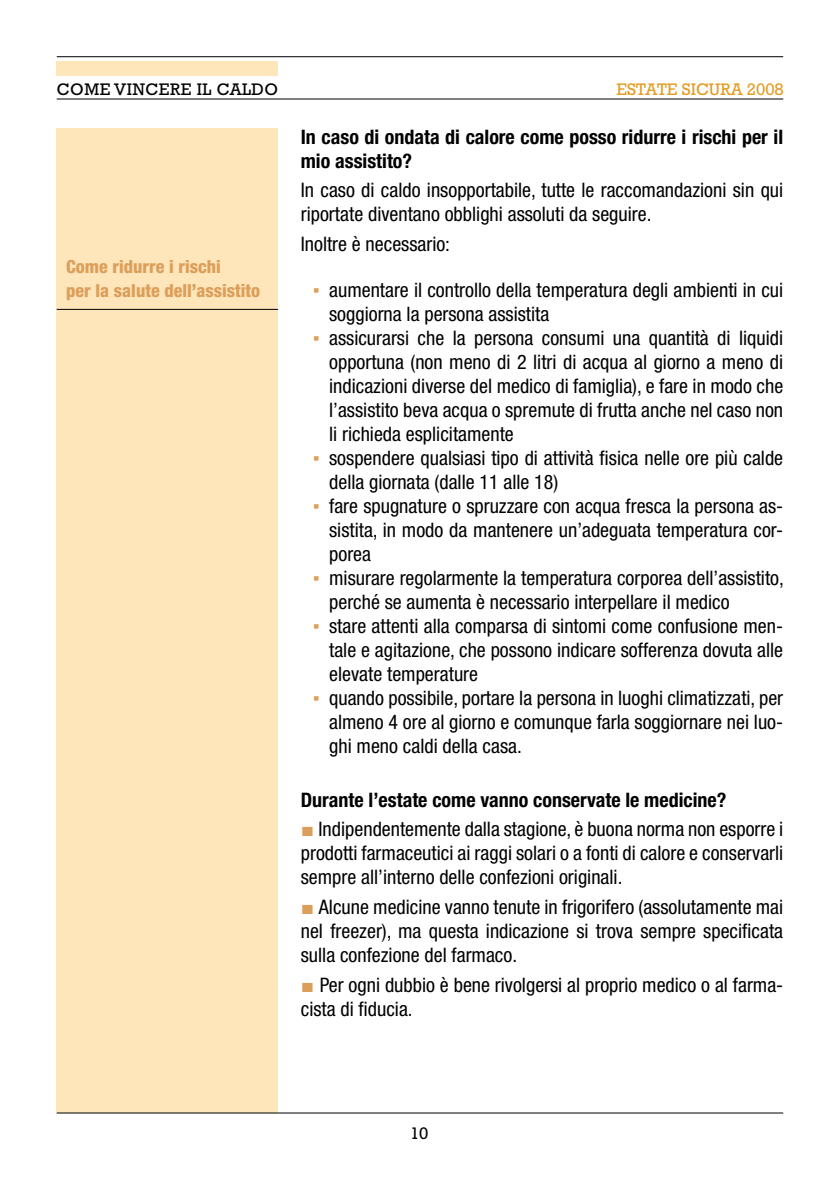
<style>
.page{position:relative;width:840px;height:1191px;background:#fff}
.page>*{position:absolute;margin:0;border:0;box-sizing:border-box;transform-origin:0 0}
.t1{font:condensed 20px/24px "Helvetica Neue";color:#000;text-align:justify}
.t2{font:700 condensed 20px/24px "Helvetica Neue";color:#000}
.t3{font:800 condensed 18px/24px "Helvetica Neue";color:#db9f5b}
.t4{font:17px "Rockwell";letter-spacing:.03em;color:#000}
.t5{font:17px "Rockwell";color:#e39d24}
.s1{font-family:"Times New Roman";font-stretch:normal;color:#db9f5b}
</style>
<div class="page">
<div style="left:57px;top:129px;width:221px;height:984px;background:#fee5ba"></div>
<hr style="left:57px;top:56px;width:725px;height:1px;background:#000">
<hr style="left:57px;top:99px;width:725px;height:1px;background:#000">
<div style="left:57px;top:62px;width:221px;height:14px;background:#fee5ba"></div>
<hr style="left:57px;top:1112px;width:725px;height:1px;background:#000">
<hr style="left:57px;top:309px;width:221px;height:1px;background:#000">
<p class="t4" style="left:57px;top:79px;width:223px">COME VINCERE IL CALDO</p>
<p class="t5" style="left:616px;top:79px;width:169px">ESTATE SICURA 2008</p>
<p class="t3" style="left:66px;top:254px;width:195px">Come ridurre i rischi<br>per la salute dell’assistito</p>
<p class="t2" style="left:300px;top:124px;width:483px">In caso di ondata di calore come posso ridurre i rischi per il mio assistito?</p>
<p class="t1" style="left:300px;top:178px;width:483px">In caso di caldo insopportabile, tutte le raccomandazioni sin qui riportate diventano obblighi assoluti da seguire.</p>
<p class="t1" style="left:300px;top:232px;width:151px">Inoltre è necessario:</p>
<p class="t1" style="left:329px;top:277px;width:455px;text-indent:-16px"><span class="s1">▪</span> aumentare il controllo della temperatura degli ambienti in cui soggiorna la persona assistita</p>
<p class="t1" style="left:329px;top:325px;width:455px;text-indent:-16px"><span class="s1">▪</span> assicurarsi che la persona consumi una quantità di liquidi opportuna (non meno di 2 litri di acqua al giorno a meno di indicazioni diverse del medico di famiglia), e fare in modo che l’assistito beva acqua o spremute di frutta anche nel caso non li richieda esplicitamente</p>
<p class="t1" style="left:329px;top:445px;width:455px;text-indent:-16px"><span class="s1">▪</span> sospendere qualsiasi tipo di attività fisica nelle ore più calde della giornata (dalle 11 alle 18)</p>
<p class="t1" style="left:329px;top:493px;width:455px;text-indent:-16px"><span class="s1">▪</span> fare spugnature o spruzzare con acqua fresca la persona as&shy;sistita, in modo da mantenere un’adeguata temperatura cor&shy;porea</p>
<p class="t1" style="left:329px;top:565px;width:456px;text-indent:-16px"><span class="s1">▪</span> misurare regolarmente la temperatura corporea dell’assistito, perché se aumenta è necessario interpellare il medico</p>
<p class="t1" style="left:329px;top:613px;width:455px;text-indent:-16px"><span class="s1">▪</span> stare attenti alla comparsa di sintomi come confusione men&shy;tale e agitazione, che possono indicare sofferenza dovuta alle elevate temperature</p>
<p class="t1" style="left:329px;top:685px;width:455px;text-indent:-16px"><span class="s1">▪</span> quando possibile, portare la persona in luoghi climatizzati, per almeno 4 ore al giorno e comunque farla soggiornare nei luo&shy;ghi meno caldi della casa.</p>
<p class="t2" style="left:300px;top:787px;width:427px">Durante l’estate come vanno conservate le medicine?</p>
<p class="t1" style="left:300px;top:817px;width:483px"><span class="s1">■</span> Indipendentemente dalla stagione, è buona norma non esporre i prodotti farmaceutici ai raggi solari o a fonti di calore e conservarli sempre all’interno delle confezioni originali.</p>
<p class="t1" style="left:300px;top:895px;width:483px"><span class="s1">■</span> Alcune medicine vanno tenute in frigorifero (assolutamente mai nel freezer), ma questa indicazione si trova sempre specificata sulla confezione del farmaco.</p>
<p class="t1" style="left:300px;top:972px;width:483px"><span class="s1">■</span> Per ogni dubbio è bene rivolgersi al proprio medico o al farma&shy;cista di fiducia.</p>
<p class="t4" style="left:410px;top:1122px;width:20px">10</p>
</div>
